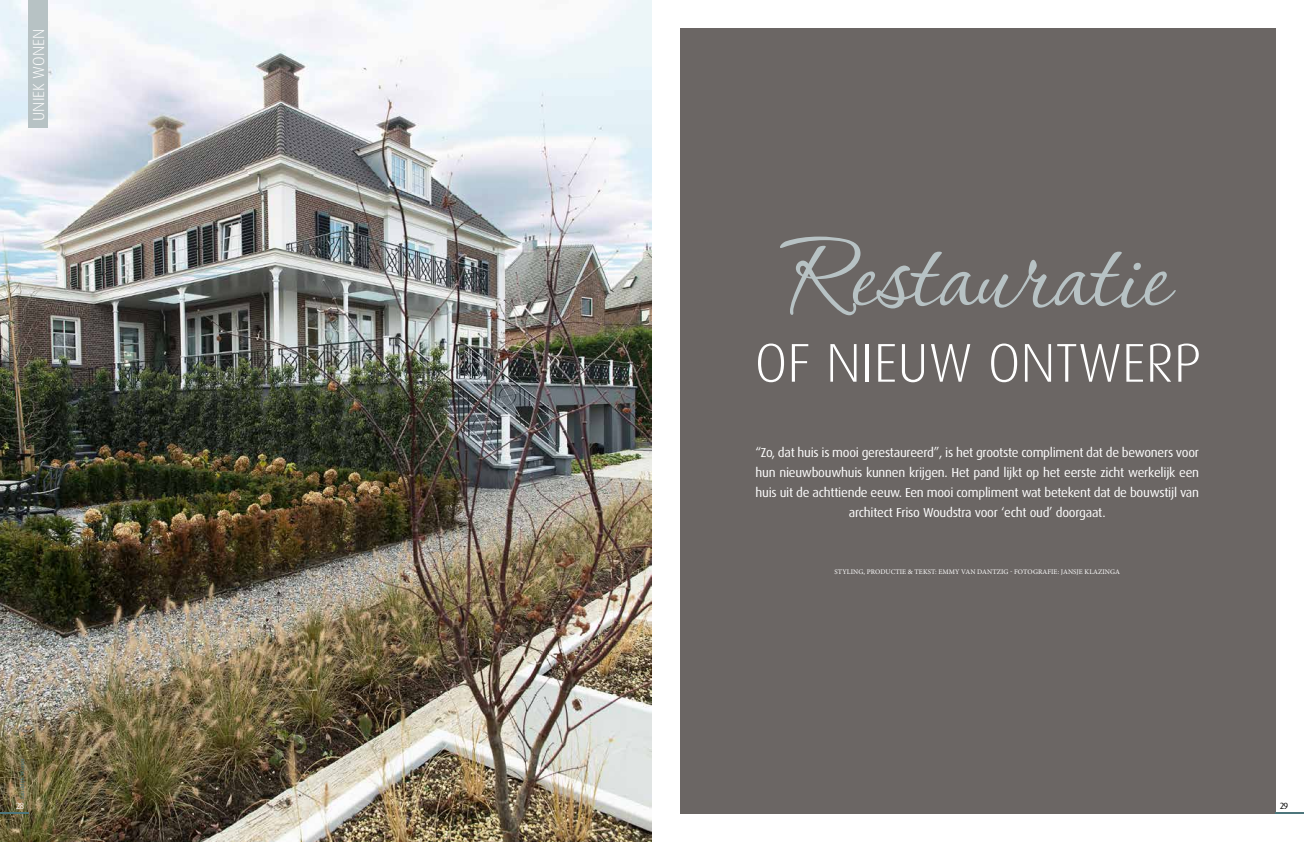
<style>
.page{position:relative;width:1304px;height:842px;background:#fff}
.page>*{position:absolute;margin:0;border:0;box-sizing:border-box;transform-origin:0 0}
.t1{font:131.1px "P22 Corinthia";color:#b7c2c4}
.t2{font:300 54.7px "Dax";color:#fff}
.t3{font:300 16px "Dax";color:#fff}
.t4{font:13px/20px "Dax";letter-spacing:-.02em;color:#fff;text-align:center}
.t5{font:9px "Dax";color:#fff}
.t6{font:9px "Dax";color:#000}
.t7{font:7px "Minion Pro";letter-spacing:.01em;color:#fff}
.t8{font:6px "Minion Pro";letter-spacing:-.005em;color:#4d767c}
</style>
<div class="page">
<div style="left:680px;top:28px;width:596px;height:786px;background:#6b6664"></div>
<img style="left:0;top:0;width:652px;height:842px">
<div style="left:28px;top:0;width:20px;height:128px;background:#b7c2c4"></div>
<hr style="left:1276px;top:812px;width:28px;height:2px;background:#4d767c">
<hr style="left:0;top:812px;width:28px;height:2px;background:#4d767c">
<p class="t3" style="left:30px;top:121px;width:94px;rotate:-90deg">UNIEK WONEN</p>
<p class="t8" style="left:18px;top:799px;width:43px;rotate:-90deg">Landelijk Wonen</p>
<h1 class="t1" style="left:785px;top:207px;width:384px">Restauratie</h1>
<h2 class="t2" style="left:755px;top:333px;width:448px">OF NIEUW ONTWERP</h2>
<p class="t4" style="left:755px;top:443px;width:445px">“Zo, dat huis is mooi gerestaureerd”, is het grootste compliment dat de bewoners voor hun nieuwbouwhuis kunnen krijgen. Het pand lijkt op het eerste zicht werkelijk een huis uit de achttiende eeuw. Een mooi compliment wat betekent dat de bouwstijl van architect Friso Woudstra voor ‘echt oud’ doorgaat.</p>
<p class="t7" style="left:835px;top:567px;width:287px">STYLING, PRODUCTIE &amp; TEKST: EMMY VAN DANTZIG - FOTOGRAFIE: JANSJE KLAZINGA</p>
<p class="t5" style="left:16px;top:801px;width:10px">28</p>
<p class="t6" style="left:1280px;top:801px;width:10px">29</p>
</div>
